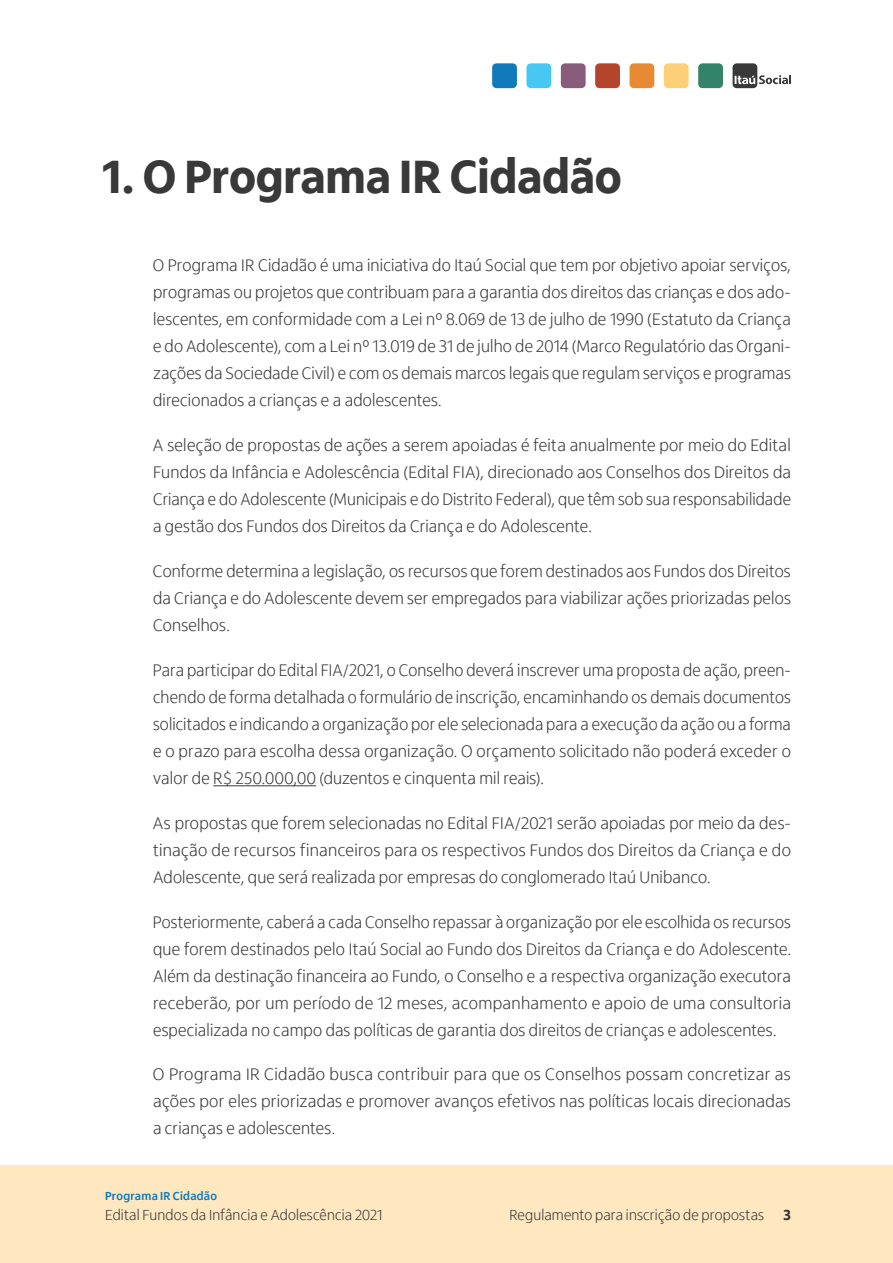
<style>
.page{position:relative;width:893px;height:1263px;background:#fff}
.page>*{position:absolute;margin:0;border:0;box-sizing:border-box;transform-origin:0 0}
.t1{font:800 48px "Itau Display";letter-spacing:-.005em;color:#393939}
.t2{font:300 17.25px/27px "Itau Display";letter-spacing:.01em;color:#393939;text-align:justify}
.t3{font:300 15px "Itau Display";letter-spacing:.01em;color:#393939}
.t4{font:800 15px "Itau Display";color:#393939}
.t5{font:700 12px "Itau Display";letter-spacing:.025em;color:#117aba}
</style>
<div class="page">
<div style="left:0;top:1165px;width:893px;height:98px;background:#ffe8c0"></div>
<svg style="left:732px;top:63px;width:59px;height:25px"></svg>
<div style="left:698px;top:63px;width:25px;height:25px;background:#328369;border-radius:4px"></div>
<div style="left:664px;top:63px;width:25px;height:25px;background:#fdd077;border-radius:4px"></div>
<div style="left:629px;top:63px;width:25px;height:25px;background:#e68a34;border-radius:4px"></div>
<div style="left:595px;top:63px;width:25px;height:25px;background:#b5442d;border-radius:4px"></div>
<div style="left:561px;top:63px;width:25px;height:25px;background:#8a5c7c;border-radius:4px"></div>
<div style="left:526px;top:63px;width:25px;height:25px;background:#47c8f2;border-radius:4px"></div>
<div style="left:492px;top:63px;width:25px;height:25px;background:#117aba;border-radius:4px"></div>
<hr style="left:213px;top:785px;width:103px;height:1px;background:#393939">
<h1 class="t1" style="left:102px;top:149px;width:521px">1. O Programa IR Cidadão</h1>
<p class="t2" style="left:153px;top:252px;width:639px">O Programa IR Cidadão é uma iniciativa do Itaú Social que tem por objetivo apoiar serviços, programas ou projetos que contribuam para a garantia dos direitos das crianças e dos ado&shy;lescentes, em conformidade com a Lei nº 8.069 de 13 de julho de 1990 (Estatuto da Criança e do Adolescente), com a Lei nº 13.019 de 31 de julho de 2014 (Marco Regulatório das Organi&shy;zações da Sociedade Civil) e com os demais marcos legais que regulam serviços e programas direcionados a crianças e a adolescentes.</p>
<p class="t2" style="left:153px;top:432px;width:640px">A seleção de propostas de ações a serem apoiadas é feita anualmente por meio do Edital Fundos da Infância e Adolescência (Edital FIA), direcionado aos Conselhos dos Direitos da Criança e do Adolescente (Municipais e do Distrito Federal), que têm sob sua responsabilidade a gestão dos Fundos dos Direitos da Criança e do Adolescente.</p>
<p class="t2" style="left:153px;top:558px;width:640px">Conforme determina a legislação, os recursos que forem destinados aos Fundos dos Direitos da Criança e do Adolescente devem ser empregados para viabilizar ações priorizadas pelos Conselhos.</p>
<p class="t2" style="left:153px;top:657px;width:639px">Para participar do Edital FIA/2021, o Conselho deverá inscrever uma proposta de ação, preen&shy;chendo de forma detalhada o formulário de inscrição, encaminhando os demais documentos solicitados e indicando a organização por ele selecionada para a execução da ação ou a forma e o prazo para escolha dessa organização. O orçamento solicitado não poderá exceder o valor de R$ 250.000,00 (duzentos e cinquenta mil reais).</p>
<p class="t2" style="left:153px;top:810px;width:639px">As propostas que forem selecionadas no Edital FIA/2021 serão apoiadas por meio da des&shy;tinação de recursos financeiros para os respectivos Fundos dos Direitos da Criança e do Adolescente, que será realizada por empresas do conglomerado Itaú Unibanco.</p>
<p class="t2" style="left:153px;top:908px;width:640px">Posteriormente, caberá a cada Conselho repassar à organização por ele escolhida os recursos que forem destinados pelo Itaú Social ao Fundo dos Direitos da Criança e do Adolescente.<br>Além da destinação financeira ao Fundo, o Conselho e a respectiva organização executora receberão, por um período de 12 meses, acompanhamento e apoio de uma consultoria especializada no campo das políticas de garantia dos direitos de crianças e adolescentes.</p>
<p class="t2" style="left:153px;top:1061px;width:639px">O Programa IR Cidadão busca contribuir para que os Conselhos possam concretizar as ações por eles priorizadas e promover avanços efetivos nas políticas locais direcionadas a crianças e adolescentes.</p>
<p class="t5" style="left:105px;top:1189px;width:114px">Programa IR Cidadão</p>
<p class="t3" style="left:105px;top:1206px;width:279px">Edital Fundos da Infância e Adolescência 2021</p>
<p class="t3" style="left:509px;top:1206px;width:256px">Regulamento para inscrição de propostas</p>
<p class="t4" style="left:784px;top:1206px;width:9px">3</p>
</div>
